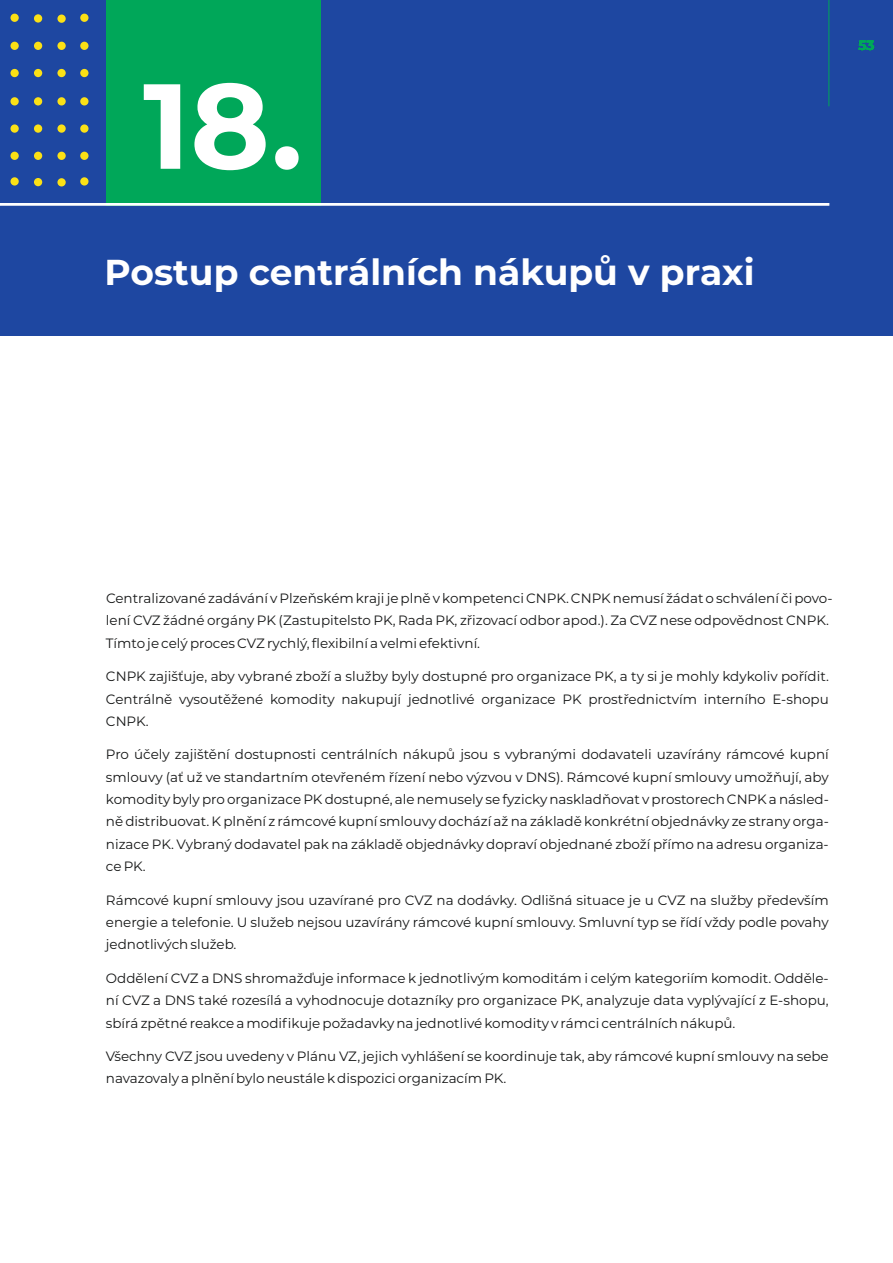
<style>
.page{position:relative;width:893px;height:1263px;background:#fff}
.page>*{position:absolute;margin:0;border:0;box-sizing:border-box;transform-origin:0 0}
.t1{font:700 120.6px "Montserrat";color:#fff}
.t2{font:700 36px "Montserrat";color:#fff}
.t3{font:13.5px/22.4px "Montserrat";color:#151616;text-align:justify}
.t4{font:700 13.5px "Montserrat";color:#00a759}
</style>
<div class="page">
<div style="left:0;top:0;width:893px;height:336px;background:#1e47a1"></div>
<div style="left:106px;top:0;width:214px;height:205px;background:#00a759"></div>
<div style="left:34px;top:42px;width:8px;height:8px;background:#fbe116;border-radius:50%"></div>
<div style="left:57px;top:42px;width:9px;height:8px;background:#fbe116;border-radius:50%"></div>
<div style="left:10px;top:42px;width:9px;height:8px;background:#fbe116;border-radius:50%"></div>
<div style="left:34px;top:69px;width:8px;height:8px;background:#fbe116;border-radius:50%"></div>
<div style="left:57px;top:69px;width:9px;height:8px;background:#fbe116;border-radius:50%"></div>
<div style="left:10px;top:69px;width:9px;height:8px;background:#fbe116;border-radius:50%"></div>
<div style="left:34px;top:97px;width:8px;height:8px;background:#fbe116;border-radius:50%"></div>
<div style="left:57px;top:97px;width:9px;height:8px;background:#fbe116;border-radius:50%"></div>
<div style="left:10px;top:97px;width:9px;height:8px;background:#fbe116;border-radius:50%"></div>
<div style="left:34px;top:124px;width:8px;height:9px;background:#fbe116;border-radius:50%"></div>
<div style="left:57px;top:124px;width:9px;height:9px;background:#fbe116;border-radius:50%"></div>
<div style="left:10px;top:124px;width:9px;height:9px;background:#fbe116;border-radius:50%"></div>
<div style="left:34px;top:152px;width:8px;height:8px;background:#fbe116;border-radius:50%"></div>
<div style="left:57px;top:152px;width:9px;height:8px;background:#fbe116;border-radius:50%"></div>
<div style="left:10px;top:152px;width:9px;height:8px;background:#fbe116;border-radius:50%"></div>
<div style="left:57px;top:178px;width:9px;height:8px;background:#fbe116;border-radius:50%"></div>
<div style="left:34px;top:178px;width:8px;height:8px;background:#fbe116;border-radius:50%"></div>
<div style="left:10px;top:177px;width:9px;height:9px;background:#fbe116;border-radius:50%"></div>
<div style="left:57px;top:15px;width:9px;height:8px;background:#fbe116;border-radius:50%"></div>
<div style="left:34px;top:14px;width:8px;height:9px;background:#fbe116;border-radius:50%"></div>
<div style="left:10px;top:14px;width:9px;height:8px;background:#fbe116;border-radius:50%"></div>
<div style="left:80px;top:42px;width:9px;height:8px;background:#fbe116;border-radius:50%"></div>
<div style="left:80px;top:69px;width:9px;height:8px;background:#fbe116;border-radius:50%"></div>
<div style="left:80px;top:97px;width:9px;height:8px;background:#fbe116;border-radius:50%"></div>
<div style="left:80px;top:124px;width:9px;height:9px;background:#fbe116;border-radius:50%"></div>
<div style="left:80px;top:152px;width:9px;height:8px;background:#fbe116;border-radius:50%"></div>
<div style="left:80px;top:177px;width:9px;height:9px;background:#fbe116;border-radius:50%"></div>
<div style="left:80px;top:14px;width:9px;height:8px;background:#fbe116;border-radius:50%"></div>
<svg style="left:0;top:203px;width:830px;height:3px;background:#ebf1f5"></svg>
<hr style="left:828px;top:0;width:1px;height:106px;background:#00a759">
<h1 class="t1" style="left:143px;top:52px;width:161px">18.</h1>
<h2 class="t2" style="left:105px;top:251px;width:651px">Postup centrálních nákupů v praxi</h2>
<p class="t4" style="left:859px;top:37px;width:18px">53</p>
<p class="t3" style="left:106px;top:587px;width:728px;text-align:left">Centralizované zadávání v Plzeňském kraji je plně v kompetenci CNPK. CNPK nemusí žádat o schválení či povo&shy;lení CVZ žádné orgány PK (Zastupitelsto PK, Rada PK, zřizovací odbor apod.). Za CVZ nese odpovědnost CNPK.<br>Tímto je celý proces CVZ rychlý, flexibilní a velmi efektivní.</p>
<p class="t3" style="left:106px;top:665px;width:724px">CNPK zajišťuje, aby vybrané zboží a služby byly dostupné pro organizace PK, a ty si je mohly kdykoliv pořídit.<br>Centrálně vysoutěžené komodity nakupují jednotlivé organizace PK prostřednictvím interního E-shopu CNPK.</p>
<p class="t3" style="left:106px;top:743px;width:724px">Pro účely zajištění dostupnosti centrálních nákupů jsou s vybranými dodavateli uzavírány rámcové kupní smlouvy (ať už ve standartním otevřeném řízení nebo výzvou v DNS). Rámcové kupní smlouvy umožňují, aby komodity byly pro organizace PK dostupné, ale nemusely se fyzicky naskladňovat v prostorech CNPK a násled&shy;ně distribuovat. K plnění z rámcové kupní smlouvy dochází až na základě konkrétní objednávky ze strany orga&shy;nizace PK. Vybraný dodavatel pak na základě objednávky dopraví objednané zboží přímo na adresu organiza&shy;ce PK.</p>
<p class="t3" style="left:106px;top:889px;width:724px">Rámcové kupní smlouvy jsou uzavírané pro CVZ na dodávky. Odlišná situace je u CVZ na služby především energie a telefonie. U služeb nejsou uzavírány rámcové kupní smlouvy. Smluvní typ se řídí vždy podle povahy jednotlivých služeb.</p>
<p class="t3" style="left:106px;top:967px;width:724px">Oddělení CVZ a DNS shromažďuje informace k jednotlivým komoditám i celým kategoriím komodit. Odděle&shy;ní CVZ a DNS také rozesílá a vyhodnocuje dotazníky pro organizace PK, analyzuje data vyplývající z E-shopu, sbírá zpětné reakce a modifikuje požadavky na jednotlivé komodity v rámci centrálních nákupů.</p>
<p class="t3" style="left:106px;top:1045px;width:724px">Všechny CVZ jsou uvedeny v Plánu VZ, jejich vyhlášení se koordinuje tak, aby rámcové kupní smlouvy na sebe navazovaly a plnění bylo neustále k dispozici organizacím PK.</p>
</div>
